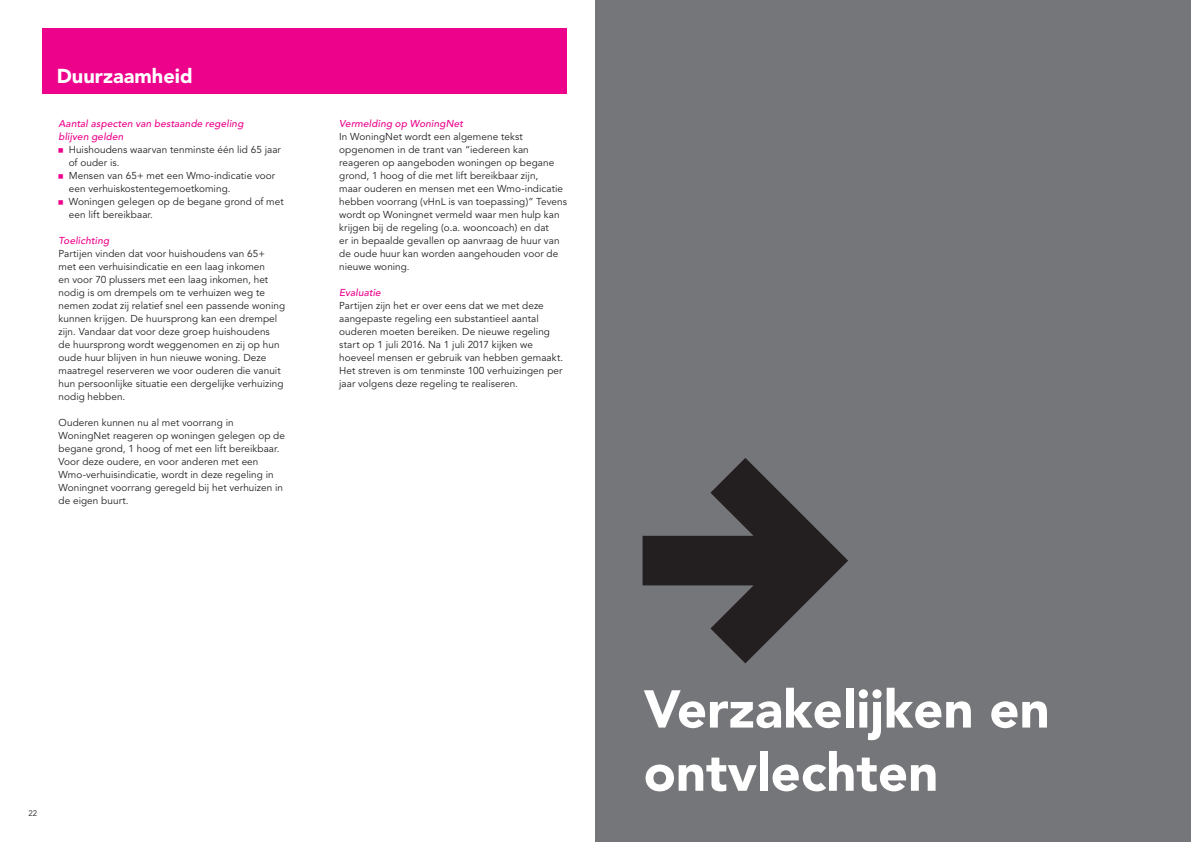
<style>
.page{position:relative;width:1191px;height:842px;background:#fff}
.page>*{position:absolute;margin:0;border:0;box-sizing:border-box;transform-origin:0 0}
.t1{font:900 52.7px/63.2px "Avenir";color:#fff}
.t2{font:900 20px "Avenir";color:#fff}
.t3{font:10px/13px "Avenir";letter-spacing:.005em;color:#231f20}
.t4{font:italic 500 10px/13px "Avenir";letter-spacing:.015em;color:#ed028c}
.t5{font:8px "Avenir";color:#231f20}
.s1{font-family:"ASD Formfont";color:#ed028c}
</style>
<div class="page">
<div style="left:43px;top:28px;width:524px;height:66px;background:#ed028c"></div>
<div style="left:595px;top:0;width:596px;height:842px;background:#757679"></div>
<svg style="left:642px;top:458px;width:206px;height:205px"></svg>
<h2 class="t2" style="left:57px;top:64px;width:137px">Duurzaamheid</h2>
<p class="t4" style="left:59px;top:117px;width:186px">Aantal aspecten van bestaande regeling blijven gelden</p>
<p class="t3" style="left:69px;top:143px;width:214px;text-indent:-10px"><span class="s1">•</span> Huishoudens waarvan tenminste één lid 65 jaar of ouder is.</p>
<p class="t3" style="left:69px;top:169px;width:208px;text-indent:-10px"><span class="s1">•</span> Mensen van 65+ met een Wmo-indicatie voor een verhuiskostentegemoetkoming.</p>
<p class="t3" style="left:69px;top:195px;width:216px;text-indent:-10px"><span class="s1">•</span> Woningen gelegen op de begane grond of met een lift bereikbaar.</p>
<p class="t4" style="left:59px;top:234px;width:52px">Toelichting</p>
<p class="t3" style="left:59px;top:247px;width:228px">Partijen vinden dat voor huishoudens van 65+<br>met een verhuisindicatie en een laag inkomen<br>en voor 70 plussers met een laag inkomen, het nodig is om drempels om te verhuizen weg te nemen zodat zij relatief snel een passende woning kunnen krijgen. De huursprong kan een drempel zijn. Vandaar dat voor deze groep huishoudens<br>de huursprong wordt weggenomen en zij op hun oude huur blijven in hun nieuwe woning. Deze maatregel reserveren we voor ouderen die vanuit hun persoonlijke situatie een dergelijke verhuizing nodig hebben.</p>
<p class="t3" style="left:59px;top:416px;width:228px">Ouderen kunnen nu al met voorrang in WoningNet reageren op woningen gelegen op de begane grond, 1 hoog of met een lift bereikbaar.<br>Voor deze oudere, en voor anderen met een Wmo-verhuisindicatie, wordt in deze regeling in Woningnet voorrang geregeld bij het verhuizen in de eigen buurt.</p>
<p class="t4" style="left:339px;top:117px;width:125px">Vermelding op WoningNet</p>
<p class="t3" style="left:339px;top:130px;width:229px">In WoningNet wordt een algemene tekst opgenomen in de trant van “iedereen kan reageren op aangeboden woningen op begane grond, 1 hoog of die met lift bereikbaar zijn,<br>maar ouderen en mensen met een Wmo-indicatie hebben voorrang (vHnL is van toepassing)” Tevens wordt op Woningnet vermeld waar men hulp kan krijgen bij de regeling (o.a. wooncoach) en dat<br>er in bepaalde gevallen op aanvraag de huur van de oude huur kan worden aangehouden voor de nieuwe woning.</p>
<p class="t4" style="left:339px;top:286px;width:43px">Evaluatie</p>
<p class="t3" style="left:339px;top:299px;width:225px">Partijen zijn het er over eens dat we met deze aangepaste regeling een substantieel aantal ouderen moeten bereiken. De nieuwe regeling start op 1 juli 2016. Na 1 juli 2017 kijken we hoeveel mensen er gebruik van hebben gemaakt.<br>Het streven is om tenminste 100 verhuizingen per jaar volgens deze regeling te realiseren.</p>
<p class="t5" style="left:28px;top:808px;width:10px">22</p>
<h1 class="t1" style="left:643px;top:677px;width:407px">Verzakelijken en ontvlechten</h1>
</div>
